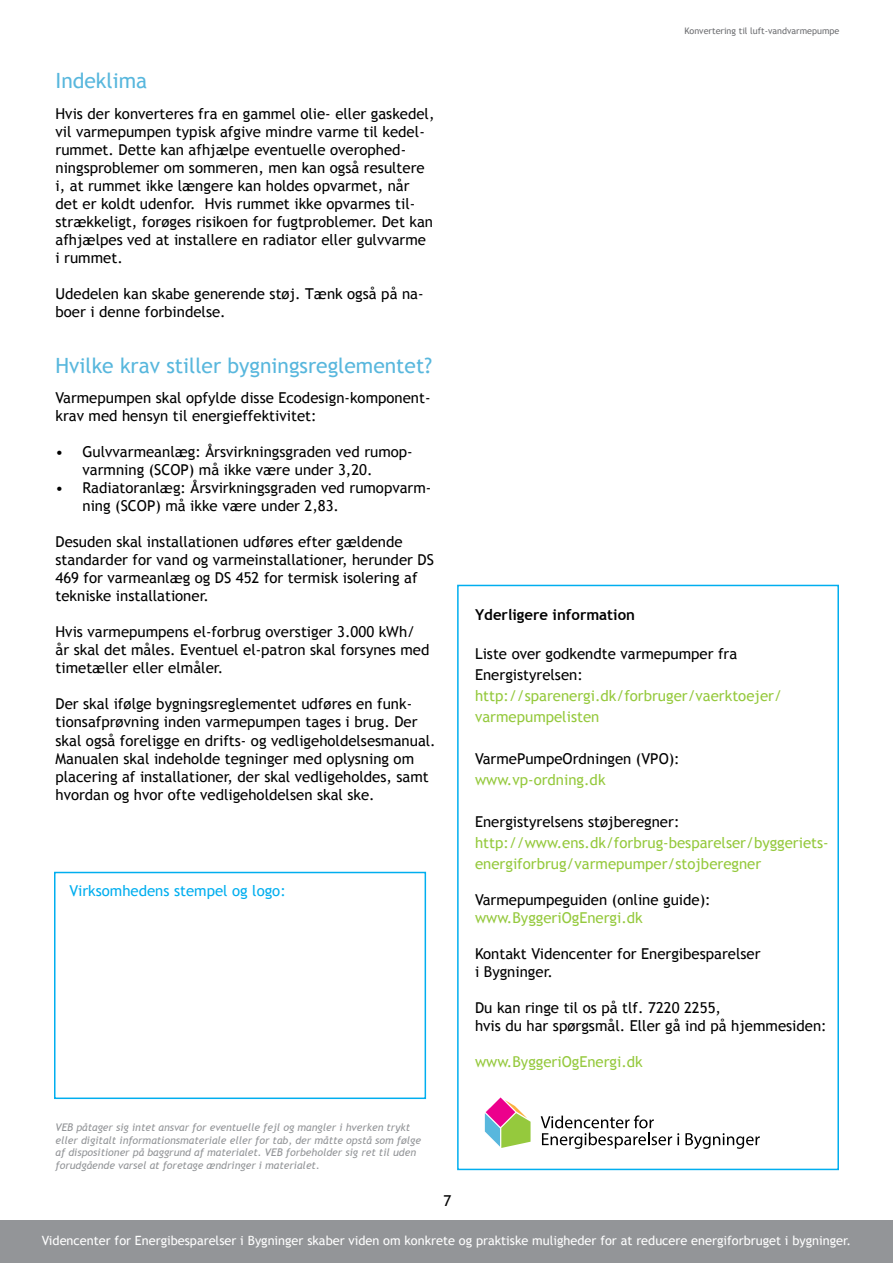
<style>
.page{position:relative;width:893px;height:1263px;background:#fff}
.page>*{position:absolute;margin:0;border:0;box-sizing:border-box;transform-origin:0 0}
.t1{font:21px "Trebuchet MS";color:#58b7dd}
.t2{font:15px/18px "Trebuchet MS";color:#000}
.t3{font:15px/21px "Trebuchet MS";color:#95c93d}
.t4{font:15px "Trebuchet MS";color:#00aeef}
.t5{font:700 15px "Trebuchet MS";color:#000}
.t6{font:12.75px "Trebuchet MS";color:#fff}
.t7{font:italic 10.5px/12.6px "Trebuchet MS";color:#939598}
.t8{font:9px "Trebuchet MS";color:#6d6e71}
</style>
<div class="page">
<div style="left:0;top:1221px;width:893px;height:42px;background:#939598"></div>
<div style="left:457px;top:585px;width:382px;height:585px;border:2px solid #00aeef"></div>
<div style="left:54px;top:872px;width:372px;height:227px;border:2px solid #00aeef"></div>
<svg style="left:485px;top:1097px;width:46px;height:51px"></svg>
<svg style="left:541px;top:1115px;width:138px;height:34px"></svg>
<svg style="left:685px;top:1133px;width:75px;height:16px"></svg>
<h1 class="t1" style="left:56px;top:68px;width:93px">Indeklima</h1>
<p class="t2" style="left:56px;top:104px;width:381px">Hvis der konverteres fra en gammel olie- eller gaskedel, vil varmepumpen typisk afgive mindre varme til kedel&shy;rummet. Dette kan afhjælpe eventuelle overophed&shy;ningsproblemer om sommeren, men kan også resultere i, at rummet ikke længere kan holdes opvarmet, når det er koldt udenfor. Hvis rummet ikke opvarmes til&shy;strækkeligt, forøges risikoen for fugtproblemer. Det kan afhjælpes ved at installere en radiator eller gulvvarme<br>i rummet.</p>
<p class="t2" style="left:56px;top:284px;width:370px">Udedelen kan skabe generende støj. Tænk også på na&shy;boer i denne forbindelse.</p>
<h1 class="t1" style="left:56px;top:353px;width:378px">Hvilke krav stiller bygningsreglementet?</h1>
<p class="t2" style="left:56px;top:389px;width:377px">Varmepumpen skal opfylde disse Ecodesign-komponent&shy;krav med hensyn til energieffektivitet:</p>
<p class="t2" style="left:82px;top:443px;width:332px;text-indent:-27px">• Gulvvarmeanlæg: Årsvirkningsgraden ved rumop&shy;varmning (SCOP) må ikke være under 3,20.</p>
<p class="t2" style="left:82px;top:479px;width:350px;text-indent:-27px">• Radiatoranlæg: Årsvirkningsgraden ved rumopvarm&shy;ning (SCOP) må ikke være under 2,83.</p>
<p class="t2" style="left:55px;top:533px;width:380px">Desuden skal installationen udføres efter gældende standarder for vand og varmeinstallationer, herunder DS 469 for varmeanlæg og DS 452 for termisk isolering af tekniske installationer.</p>
<p class="t2" style="left:55px;top:623px;width:375px">Hvis varmepumpens el-forbrug overstiger 3.000 kWh/ år skal det måles. Eventuel el-patron skal forsynes med timetæller eller elmåler.</p>
<p class="t2" style="left:55px;top:695px;width:382px">Der skal ifølge bygningsreglementet udføres en funk&shy;tionsafprøvning inden varmepumpen tages i brug. Der skal også foreligge en drifts- og vedligeholdelsesmanual.<br>Manualen skal indeholde tegninger med oplysning om placering af installationer, der skal vedligeholdes, samt hvordan og hvor ofte vedligeholdelsen skal ske.</p>
<p class="t4" style="left:70px;top:881px;width:218px">Virksomhedens stempel og logo:</p>
<p class="t7" style="left:56px;top:1121px;width:367px">VEB påtager sig intet ansvar for eventuelle fejl og mangler i hverken trykt eller digitalt informationsmateriale eller for tab, der måtte opstå som følge af dispositioner på baggrund af materialet. VEB forbeholder sig ret til uden forudgående varsel at foretage ændringer i materialet.</p>
<p class="t2" style="left:443px;top:1192px;width:9px">7</p>
<p class="t8" style="left:685px;top:26px;width:156px">Konvertering til luft-vandvarmepumpe</p>
<p class="t5" style="left:475px;top:605px;width:161px">Yderligere information</p>
<p class="t2" style="left:475px;top:643px;width:264px;line-height:21px">Liste over godkendte varmepumper fra<br>Energistyrelsen:</p>
<p class="t3" style="left:475px;top:685px;width:308px">http://sparenergi.dk/forbruger/vaerktoejer/ varmepumpelisten</p>
<p class="t2" style="left:475px;top:749px;width:206px">VarmePumpeOrdningen (VPO):</p>
<p class="t3" style="left:475px;top:769px;width:132px">www.vp-ordning.dk</p>
<p class="t2" style="left:475px;top:812px;width:206px">Energistyrelsens støjberegner:</p>
<p class="t3" style="left:475px;top:832px;width:355px">http://www.ens.dk/forbrug-besparelser/byggeriets&shy;energiforbrug/varmepumper/stojberegner</p>
<p class="t2" style="left:475px;top:890px;width:237px">Varmepumpeguiden (online guide):</p>
<p class="t3" style="left:475px;top:907px;width:169px">www.ByggeriOgEnergi.dk</p>
<p class="t2" style="left:475px;top:944px;width:287px">Kontakt Videncenter for Energibesparelser i Bygninger.</p>
<p class="t2" style="left:475px;top:998px;width:353px">Du kan ringe til os på tlf. 7220 2255,<br>hvis du har spørgsmål. Eller gå ind på hjemmesiden:</p>
<p class="t3" style="left:475px;top:1051px;width:169px">www.ByggeriOgEnergi.dk</p>
<p class="t6" style="left:42px;top:1233px;width:811px">Videncenter for Energibesparelser i Bygninger skaber viden om konkrete og praktiske muligheder for at reducere energiforbruget i bygninger.</p>
</div>
